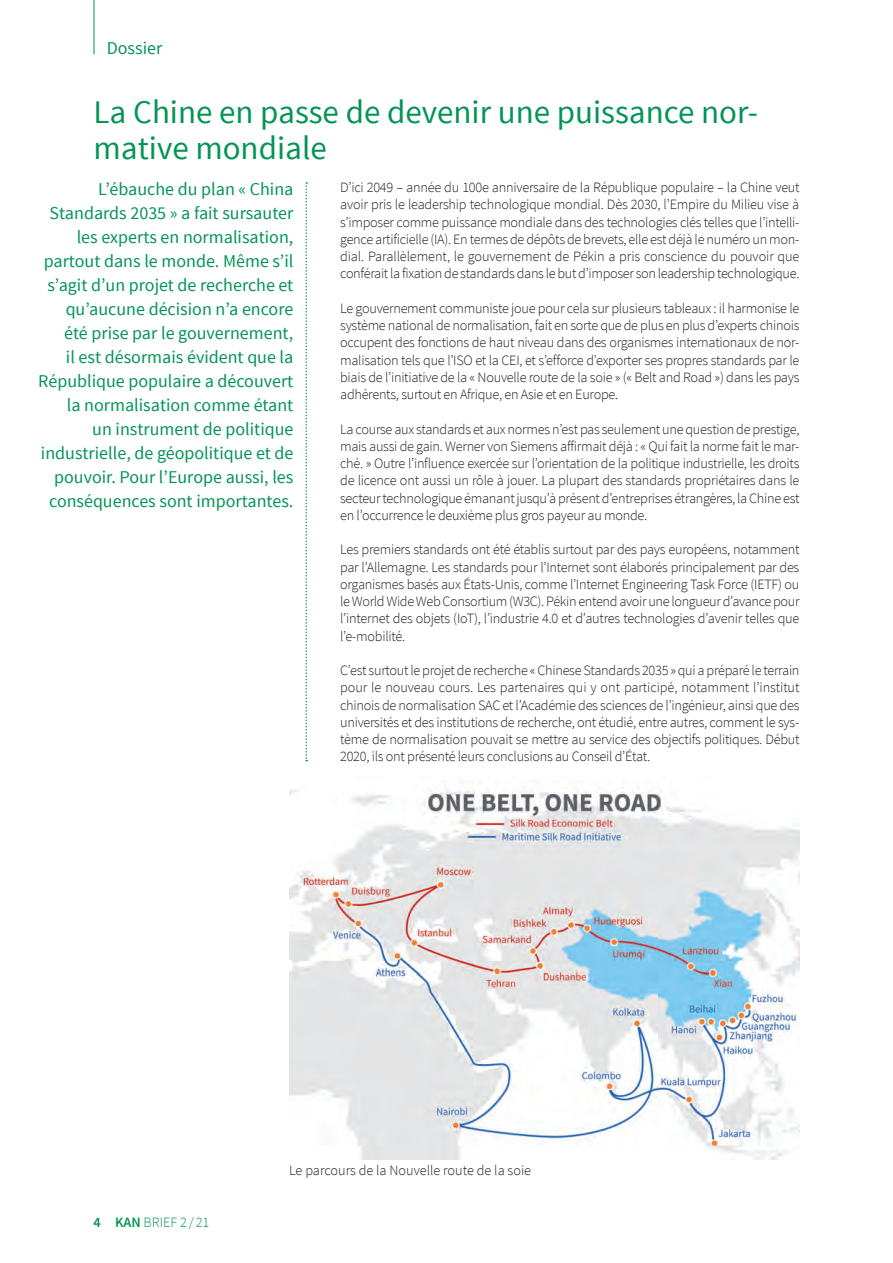
<style>
.page{position:relative;width:893px;height:1263px;background:#fff}
.page>*{position:absolute;margin:0;border:0;box-sizing:border-box;transform-origin:0 0}
.U{font:33px/36px "Source Sans Pro";color:#049455}
.VS{font:18px/24px "Source Sans Pro";color:#049455;text-align:right}
.g_F{font:300 14.25px/17.2px "Source Sans Pro";letter-spacing:-.02em;color:#231f20;text-align:justify}
.g_E{font:300 14.25px "Source Sans Pro";color:#231f20}
.t1{font:300 14.25px "Source Sans Pro";color:#049455}
.s1{font-weight:600}
</style>
<div class="page">
<hr style="left:94px;top:0;width:1px;height:54px;background:#049455">
<svg style="left:305px;top:182px;width:2px;height:579px"></svg>
<img style="left:289px;top:787px;width:510px;height:372px">
<p class="VS" style="left:107px;top:36px;width:57px">Dossier</p>
<p class="U" style="left:94px;top:95px;width:666px">La Chine en passe de devenir une puissance nor&shy;mative mondiale</p>
<p class="VS" style="left:98px;top:177px;width:197px">L’ébauche du plan « China</p>
<p class="g_F" style="left:340px;top:179px;width:461px">D’ici 2049 – année du 100e anniversaire de la République populaire – la Chine veut avoir pris le leadership technologique mondial. Dès 2030, l’Empire du Milieu vise à s’imposer comme puissance mondiale dans des technologies clés telles que l’intelli&shy;gence artificielle (IA). En termes de dépôts de brevets, elle est déjà le numéro un mon&shy;dial. Parallèlement, le gouvernement de Pékin a pris conscience du pouvoir que conférait la fixation de standards dans le but d’imposer son leadership technologique.</p>
<p class="g_F" style="left:340px;top:299px;width:461px">Le gouvernement communiste joue pour cela sur plusieurs tableaux : il harmonise le système national de normalisation, fait en sorte que de plus en plus d’experts chinois occupent des fonctions de haut niveau dans des organismes internationaux de nor&shy;malisation tels que l’ISO et la CEI, et s’efforce d’exporter ses propres standards par le biais de l’initiative de la « Nouvelle route de la soie » (« Belt and Road ») dans les pays adhérents, surtout en Afrique, en Asie et en Europe.</p>
<p class="g_F" style="left:340px;top:420px;width:461px">La course aux standards et aux normes n’est pas seulement une question de prestige, mais aussi de gain. Werner von Siemens affirmait déjà : « Qui fait la norme fait le mar&shy;ché. » Outre l’influence exercée sur l’orientation de la politique industrielle, les droits de licence ont aussi un rôle à jouer. La plupart des standards propriétaires dans le secteur technologique émanant jusqu’à présent d’entreprises étrangères, la Chine est en l’occurrence le deuxième plus gros payeur au monde.</p>
<p class="g_F" style="left:340px;top:541px;width:461px">Les premiers standards ont été établis surtout par des pays européens, notamment par l’Allemagne. Les standards pour l’Internet sont élaborés principalement par des organismes basés aux États-Unis, comme l’Internet Engineering Task Force (IETF) ou le World Wide Web Consortium (W3C). Pékin entend avoir une longueur d’avance pour l’internet des objets (IoT), l’industrie 4.0 et d’autres technologies d’avenir telles que l’e-mobilité.</p>
<p class="g_F" style="left:340px;top:662px;width:461px">C’est surtout le projet de recherche «Chinese Standards 2035 » qui a préparé le terrain pour le nouveau cours. Les partenaires qui y ont participé, notamment l’institut chinois de normalisation SAC et l’Académie des sciences de l’ingénieur, ainsi que des universités et des institutions de recherche, ont étudié, entre autres, comment le sys&shy;tème de normalisation pouvait se mettre au service des objectifs politiques. Début 2020, ils ont présenté leurs conclusions au Conseil d’État.</p>
<p class="VS" style="left:38px;top:201px;width:257px">Standards 2035 » a fait sursauter les experts en normalisation, partout dans le monde. Même s’il s’agit d’un projet de recherche et qu’aucune décision n’a encore été prise par le gouvernement,<br>il est désormais évident que la<br>République populaire a découvert la normalisation comme étant<br>un instrument de politique industrielle, de géopolitique et de pouvoir. Pour l’Europe aussi, les conséquences sont importantes.</p>
<p class="t1" style="left:94px;top:1214px;width:117px"><span class="s1">4 KAN</span> BRIEF 2 / 21</p>
<p class="g_E" style="left:289px;top:1162px;width:243px">Le parcours de la Nouvelle route de la soie</p>
</div>
